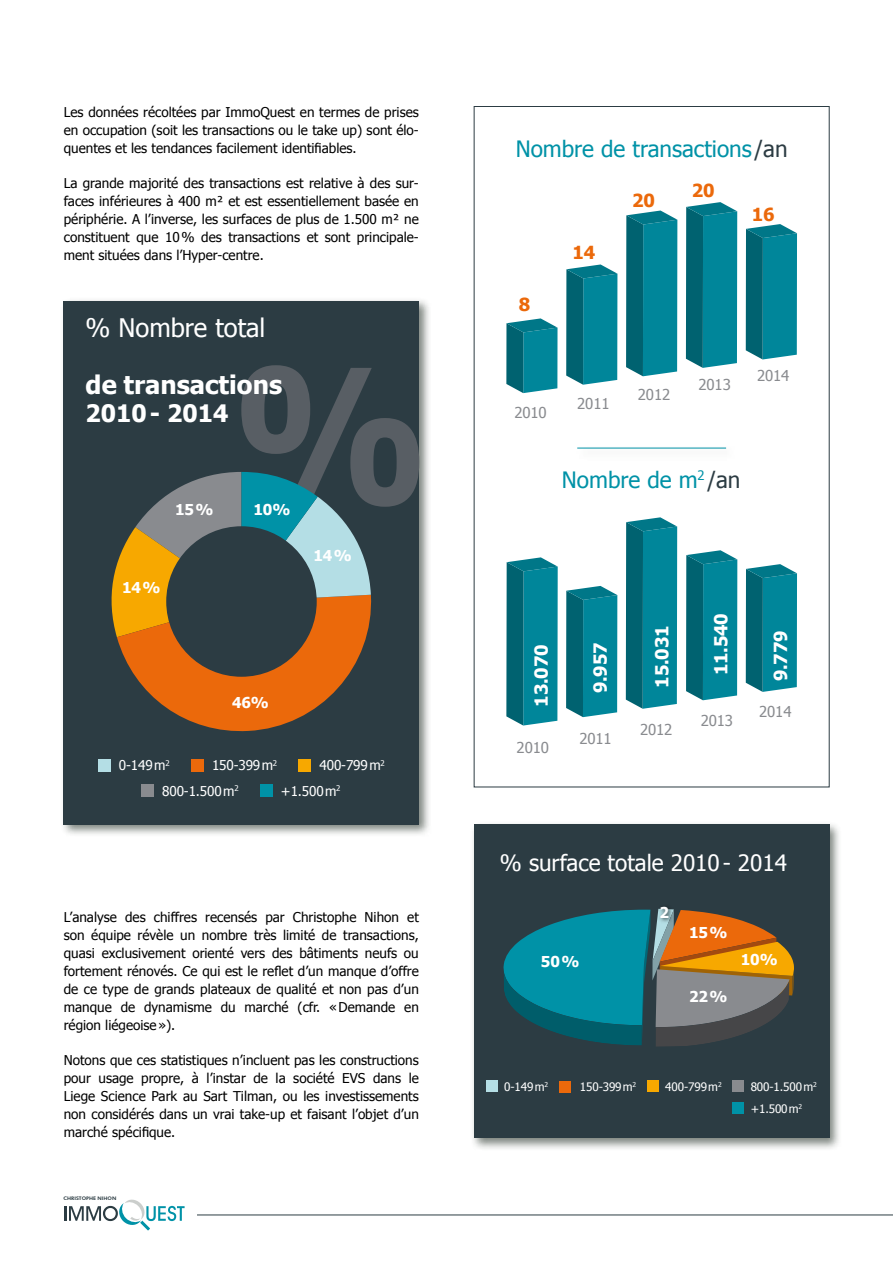
<style>
.page{position:relative;width:893px;height:1263px;background:#fff}
.page>*{position:absolute;margin:0;border:0;box-sizing:border-box;transform-origin:0 0}
.t1{font:700 25.5px "Tahoma";color:#fff}
.t2{font:25.5px "Tahoma";color:#fff}
.t3{font:700 24px "Tahoma";color:#fff}
.t4{font:22.5px "Tahoma";color:#0092a7}
.t5{font:22.5px "Tahoma";color:#fff}
.t6{font:700 18px "Tahoma";letter-spacing:-.01em;color:#fff}
.t7{font:700 18px "Tahoma";letter-spacing:-.01em;color:#eb690b}
.t8{font:15px "Tahoma";letter-spacing:-.01em;color:#898b8f}
.t9{font:700 15px "Tahoma";letter-spacing:-.01em;color:#fff}
.t10{font:13.5px/18px "Tahoma";color:#000;text-align:justify}
.t11{font:13.5px/25.3px "Tahoma";letter-spacing:-.01em;color:#fff}
.t12{font:11.7px/22px "Tahoma";letter-spacing:-.01em;color:#fff}
.t13{font:800 4.8px "Futura BT";color:#2c3c43;scale:1.07 1}
.s1{color:#2c3c43}
</style>
<div class="page">
<svg style="left:506px;top:318px;width:51px;height:75px;background:#198696"></svg>
<svg style="left:566px;top:264px;width:51px;height:121px;background:#118293"></svg>
<svg style="left:626px;top:211px;width:51px;height:165px;background:#0a7f90"></svg>
<svg style="left:686px;top:202px;width:51px;height:166px;background:#0a7f90"></svg>
<svg style="left:746px;top:224px;width:51px;height:135px;background:#0c8091"></svg>
<div style="left:60px;top:297px;width:372px;height:541px;background:#525c54;opacity:.75"></div>
<div style="left:64px;top:301px;width:355px;height:524px;background:#2c3c43"></div>
<div style="left:98px;top:759px;width:13px;height:12px;background:#b4dee5"></div>
<div style="left:191px;top:759px;width:13px;height:12px;background:#eb690b"></div>
<div style="left:141px;top:784px;width:13px;height:13px;background:#898b8f"></div>
<div style="left:260px;top:784px;width:13px;height:13px;background:#0092a7"></div>
<div style="left:298px;top:759px;width:13px;height:12px;background:#f7a800"></div>
<svg style="left:111px;top:365px;width:308px;height:367px"></svg>
<div style="left:166px;top:526px;width:151px;height:151px;background:#2c3c43;border-radius:50%"></div>
<svg style="left:506px;top:557px;width:52px;height:168px;background:#0e8192"></svg>
<svg style="left:566px;top:586px;width:51px;height:131px;background:#0d8091"></svg>
<svg style="left:626px;top:517px;width:51px;height:192px;background:#0a7f90"></svg>
<svg style="left:686px;top:550px;width:51px;height:150px;background:#0b8091"></svg>
<svg style="left:746px;top:564px;width:51px;height:128px;background:#0e8192"></svg>
<div style="left:576px;top:444px;width:161px;height:17px;background:#525c54;opacity:.75"></div>
<hr style="left:577px;top:448px;width:149px;height:1px;background:#0092a7">
<div style="left:470px;top:821px;width:372px;height:330px;background:#525c54;opacity:.75"></div>
<div style="left:474px;top:825px;width:355px;height:313px;background:#2c3c43"></div>
<svg style="left:503px;top:909px;width:291px;height:137px"></svg>
<div style="left:658px;top:904px;width:17px;height:19px;background:#000;opacity:.75"></div>
<div style="left:486px;top:1081px;width:11px;height:11px;background:#b4dee5"></div>
<div style="left:559px;top:1081px;width:11px;height:11px;background:#eb690b"></div>
<div style="left:732px;top:1081px;width:11px;height:11px;background:#898b8f"></div>
<div style="left:732px;top:1103px;width:11px;height:11px;background:#0092a7"></div>
<div style="left:647px;top:1081px;width:11px;height:11px;background:#f7a800"></div>
<hr style="left:197px;top:1214px;width:696px;height:1px;background:#2c3c43">
<svg style="left:64px;top:1199px;width:121px;height:31px"></svg>
<p class="t10" style="left:64px;top:102px;width:357px">Les données récoltées par ImmoQuest en termes de prises en occupation (soit les transactions ou le take up) sont élo&shy;quentes et les tendances facilement identifiables.</p>
<p class="t10" style="left:64px;top:173px;width:357px">La grande majorité des transactions est relative à des sur&shy;faces inférieures à 400 m² et est essentiellement basée en périphérie. A l’inverse, les surfaces de plus de 1.500 m² ne constituent que 10% des transactions et sont principale&shy;ment situées dans l’Hyper-centre.</p>
<h1 class="t2" style="left:86px;top:311px;width:181px">% Nombre total</h1>
<h1 class="t1" style="left:86px;top:367px;width:198px">de transactions</h1>
<h2 class="t3" style="left:86px;top:396px;width:144px">2010- 2014</h2>
<p class="t9" style="left:175px;top:499px;width:40px">15%</p>
<p class="t9" style="left:254px;top:499px;width:38px">10%</p>
<p class="t9" style="left:122px;top:576px;width:40px">14%</p>
<p class="t9" style="left:313px;top:545px;width:40px">14%</p>
<p class="t9" style="left:232px;top:692px;width:38px">46%</p>
<p class="t11" style="left:119px;top:752px;width:52px">0-149m<sup>2</sup></p>
<p class="t11" style="left:162px;top:752px;width:117px;text-indent:50px">150-399m<sup>2<br></sup>800-1.500m<sup>2</sup></p>
<p class="t11" style="left:320px;top:752px;width:67px">400-799m<sup>2</sup></p>
<p class="t11" style="left:281px;top:777px;width:61px">+1.500m<sup>2</sup></p>
<p class="t10" style="left:64px;top:907px;width:357px">L’analyse des chiffres recensés par Christophe Nihon et son équipe révèle un nombre très limité de transactions, quasi exclusivement orienté vers des bâtiments neufs ou fortement rénovés. Ce qui est le reflet d’un manque d’offre de ce type de grands plateaux de qualité et non pas d’un manque de dynamisme du marché (cfr. «Demande en région liégeoise»).</p>
<p class="t10" style="left:64px;top:1050px;width:357px">Notons que ces statistiques n’incluent pas les constructions pour usage propre, à l’instar de la société EVS dans le Liege Science Park au Sart Tilman, ou les investissements non considérés dans un vrai take-up et faisant l’objet d’un marché spécifique.</p>
<p class="t13" style="left:64px;top:1195px;width:51px">CHRISTOPHE NIHON</p>
<h3 class="t4" style="left:516px;top:134px;width:273px">Nombre de transactions <span class="s1">/an</span></h3>
<h3 class="t7" style="left:519px;top:292px;width:13px">8</h3>
<h3 class="t7" style="left:572px;top:240px;width:24px">14</h3>
<h3 class="t7" style="left:632px;top:188px;width:24px">20</h3>
<h3 class="t7" style="left:692px;top:178px;width:24px">20</h3>
<h3 class="t7" style="left:752px;top:202px;width:24px">16</h3>
<p class="t8" style="left:514px;top:402px;width:34px">2010</p>
<p class="t8" style="left:577px;top:393px;width:34px">2011</p>
<p class="t8" style="left:638px;top:384px;width:34px">2012</p>
<p class="t8" style="left:699px;top:375px;width:34px">2013</p>
<p class="t8" style="left:757px;top:366px;width:34px">2014</p>
<h3 class="t4" style="left:562px;top:464px;width:180px">Nombre de m<sup>2</sup> <span class="s1">/an</span></h3>
<h3 class="t6" style="left:529px;top:707px;width:64px;rotate:-90deg">13.070</h3>
<h3 class="t6" style="left:588px;top:693px;width:52px;rotate:-90deg">9.957</h3>
<p class="t8" style="left:517px;top:737px;width:34px">2010</p>
<p class="t8" style="left:579px;top:728px;width:34px">2011</p>
<h3 class="t6" style="left:649px;top:687px;width:64px;rotate:-90deg">15.031</h3>
<p class="t8" style="left:640px;top:719px;width:34px">2012</p>
<h3 class="t6" style="left:708px;top:675px;width:64px;rotate:-90deg">11.540</h3>
<p class="t8" style="left:701px;top:710px;width:34px">2013</p>
<h3 class="t6" style="left:768px;top:681px;width:52px;rotate:-90deg">9.779</h3>
<p class="t8" style="left:759px;top:701px;width:34px">2014</p>
<h3 class="t5" style="left:500px;top:848px;width:289px">% surface totale 2010- 2014</h3>
<p class="t9" style="left:541px;top:951px;width:40px">50%</p>
<p class="t9" style="left:660px;top:902px;width:11px">2</p>
<p class="t9" style="left:689px;top:922px;width:40px">15%</p>
<p class="t9" style="left:689px;top:986px;width:40px">22%</p>
<p class="t9" style="left:741px;top:949px;width:38px">10%</p>
<p class="t12" style="left:504px;top:1075px;width:45px">0-149m<sup>2</sup></p>
<p class="t12" style="left:580px;top:1075px;width:58px">150-399m<sup>2</sup></p>
<p class="t12" style="left:751px;top:1075px;width:68px">800-1.500m<sup>2 </sup>+1.500m<sup>2</sup></p>
<p class="t12" style="left:665px;top:1075px;width:58px">400-799m<sup>2</sup></p>
</div>
